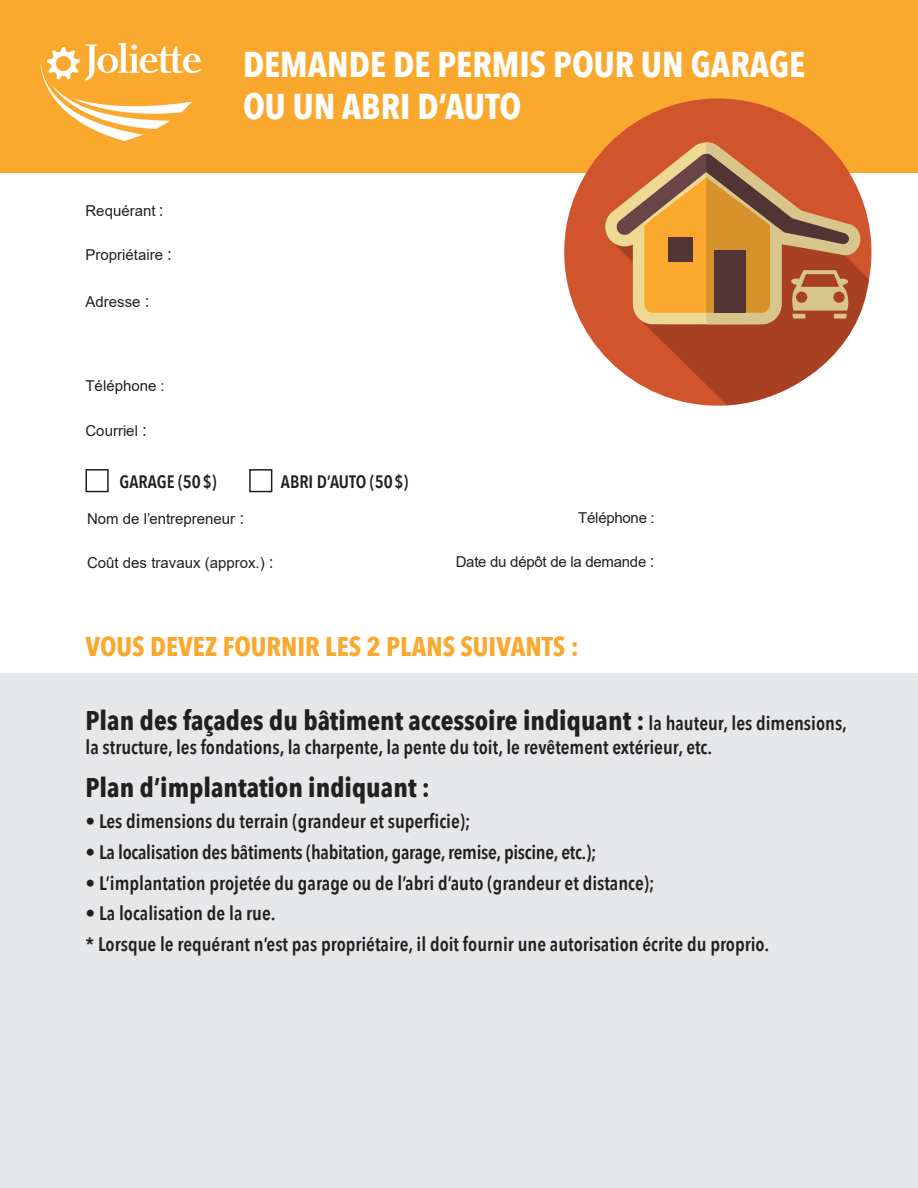
<style>
.page{position:relative;width:918px;height:1188px;background:#fff}
.page>*{position:absolute;margin:0;border:0;box-sizing:border-box;transform-origin:0 0}
.t1{font:700 35.85px/41.8px "Avenir Next Condensed";color:#fff}
.t2{font:700 27px "Avenir Next Condensed";color:#231f20}
.t3{font:700 27px "Avenir Next Condensed";color:#faa92e}
.t4{font:600 19.5px/30.9px "Avenir Next Condensed";color:#231f20}
.t5{font:600 18px "Avenir Next Condensed";color:#231f20}
.t6{font:15px "Arial";color:#231f20}
.t7{font:15px "Arial";letter-spacing:-.02em;color:#231f20}
.s1{font-family:"Avenir Next Condensed";font-weight:500;font-size:18px}
.s2{font-weight:600;font-size:19.5px}
</style>
<div class="page">
<div style="left:0;top:0;width:918px;height:173px;background:#faa92e"></div>
<svg style="left:40px;top:43px;width:161px;height:98px"></svg>
<div style="left:0;top:673px;width:918px;height:515px;background:#e6e7e9"></div>
<div style="left:86px;top:469px;width:23px;height:23px;border:2px solid #231f20"></div>
<div style="left:249px;top:469px;width:23px;height:23px;border:2px solid #231f20"></div>
<div style="left:564px;top:99px;width:307px;height:307px;background:#d0542c;border-radius:50%"></div>
<svg style="left:603px;top:196px;width:266px;height:209px"></svg>
<svg style="left:603px;top:141px;width:258px;height:183px"></svg>
<p class="t6" style="left:86px;top:200px;width:80px">Requérant <span class="s1">:</span></p>
<p class="t6" style="left:86px;top:245px;width:88px">Propriétaire <span class="s1">:</span></p>
<p class="t6" style="left:86px;top:291px;width:66px">Adresse <span class="s1">:</span></p>
<h1 class="t1" style="left:243px;top:43px;width:564px">DEMANDE DE PERMIS POUR UN GARAGE<br>OU UN ABRI D’AUTO</h1>
<p class="t6" style="left:86px;top:375px;width:81px">Téléphone :</p>
<p class="t6" style="left:86px;top:420px;width:63px">Courriel <span class="s1">:</span></p>
<p class="t5" style="left:120px;top:466px;width:98px">GARAGE (50$)</p>
<p class="t5" style="left:281px;top:466px;width:129px">ABRI D’AUTO (50$)</p>
<p class="t6" style="left:87px;top:509px;width:159px">Nom de l’entrepreneur <span class="s1">:</span></p>
<p class="t6" style="left:87px;top:553px;width:188px">Coût des travaux (approx.) <span class="s1">:</span></p>
<p class="t7" style="left:578px;top:507px;width:78px">Téléphone :</p>
<p class="t7" style="left:456px;top:551px;width:201px">Date du dépôt de la demande <span class="s1">:</span></p>
<h2 class="t3" style="left:86px;top:630px;width:495px">VOUS DEVEZ FOURNIR LES 2 PLANS SUIVANTS :</h2>
<h2 class="t2" style="left:86px;top:704px;width:763px">Plan des façades du bâtiment accessoire indiquant : <span class="s2">la hauteur, les dimensions,</span></h2>
<p class="t4" style="left:86px;top:731px;width:628px">la structure, les fondations, la charpente, la pente du toit, le revêtement extérieur, etc.</p>
<h2 class="t2" style="left:86px;top:771px;width:346px">Plan d’implantation indiquant :</h2>
<p class="t4" style="left:85px;top:805px;width:386px">• Les dimensions du terrain (grandeur et superficie);</p>
<p class="t4" style="left:85px;top:836px;width:513px">• La localisation des bâtiments (habitation, garage, remise, piscine, etc.);</p>
<p class="t4" style="left:85px;top:867px;width:571px">• L’implantation projetée du garage ou de l’abri d’auto (grandeur et distance);</p>
<p class="t4" style="left:85px;top:898px;width:685px">• La localisation de la rue.<br>* Lorsque le requérant n’est pas propriétaire, il doit fournir une autorisation écrite du proprio.</p>
</div>
